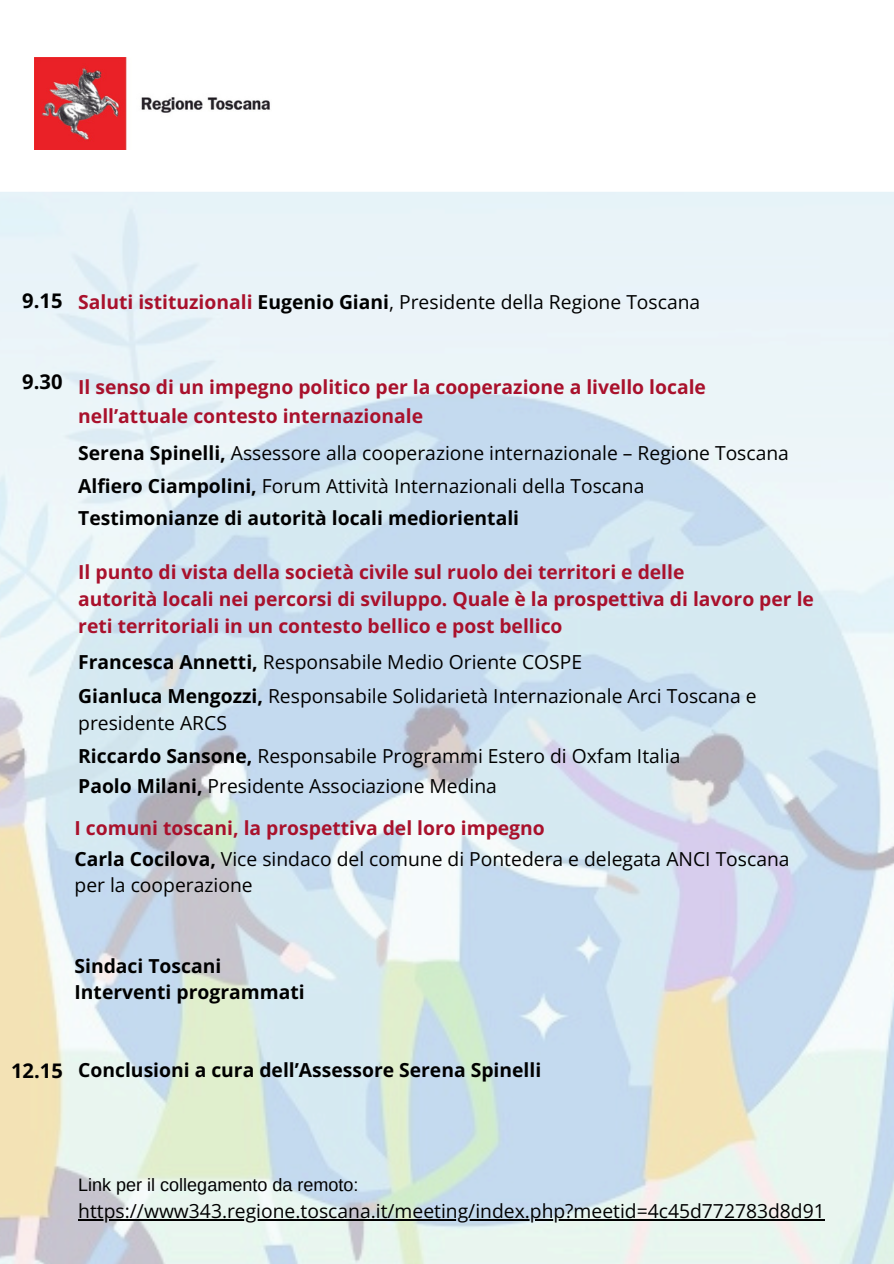
<style>
.page{position:relative;width:894px;height:1264px;background:#fff}
.page>*{position:absolute;margin:0;border:0;box-sizing:border-box;transform-origin:0 0}
.t1{font:700 20.1px "Open Sans";color:#000}
.t2{font:19.35px/26.7px "Open Sans";color:#000}
.t3{font:700 19.35px/26.8px "Open Sans";color:#a9112c}
.t4{font:700 19.35px/26.7px "Open Sans";color:#000}
.t5{font:18px "Arimo";color:#000}
.s1{font-weight:700;color:#a9112c}
.s2{font-weight:700}
</style>
<div class="page">
<img style="left:0;top:192px;width:893px;height:1071px">
<img style="left:34px;top:57px;width:236px;height:92px">
<hr style="left:78px;top:1218px;width:746px;height:1px;background:#000">
<p class="t1" style="left:22px;top:287px;width:42px">9.15</p>
<p class="t2" style="left:78px;top:288px;width:623px"><span class="s1">Saluti istituzionali</span> <span class="s2">Eugenio Giani</span>, Presidente della Regione Toscana</p>
<p class="t1" style="left:22px;top:368px;width:42px">9.30</p>
<h1 class="t3" style="left:78px;top:372px;width:629px;line-height:28.8px">Il senso di un impegno politico per la cooperazione a livello locale nell’attuale contesto internazionale</h1>
<p class="t2" style="left:78px;top:439px;width:712px"><span class="s2">Serena Spinelli,</span> Assessore alla cooperazione internazionale – Regione Toscana</p>
<p class="t2" style="left:78px;top:472px;width:567px"><span class="s2">Alfiero Ciampolini,</span> Forum Attività Internazionali della Toscana</p>
<h1 class="t4" style="left:78px;top:504px;width:442px">Testimonianze di autorità locali mediorientali</h1>
<h1 class="t3" style="left:78px;top:558px;width:737px">Il punto di vista della società civile sul ruolo dei territori e delle<br>autorità locali nei percorsi di sviluppo. Quale è la prospettiva di lavoro per le reti territoriali in un contesto bellico e post bellico</h1>
<p class="t2" style="left:78px;top:648px;width:505px"><span class="s2">Francesca Annetti,</span> Responsabile Medio Oriente COSPE</p>
<p class="t2" style="left:78px;top:681px;width:679px"><span class="s2">Gianluca Mengozzi,</span> Responsabile Solidarietà Internazionale Arci Toscana e</p>
<p class="t2" style="left:78px;top:708px;width:150px">presidente ARCS</p>
<p class="t2" style="left:78px;top:742px;width:603px"><span class="s2">Riccardo Sansone,</span> Responsabile Programmi Estero di Oxfam Italia</p>
<p class="t2" style="left:78px;top:772px;width:420px"><span class="s2">Paolo Milani,</span> Presidente Associazione Medina</p>
<h1 class="t3" style="left:74px;top:813px;width:471px">I comuni toscani, la prospettiva del loro impegno</h1>
<h1 class="t2" style="left:74px;top:844px;width:716px"><span class="s2">Carla Cocilova,</span> Vice sindaco del comune di Pontedera e delegata ANCI Toscana per la cooperazione</h1>
<h1 class="t4" style="left:74px;top:951px;width:231px">Sindaci Toscani<br>Interventi programmati</h1>
<h1 class="t1" style="left:11px;top:1056px;width:53px">12.15</h1>
<p class="t4" style="left:78px;top:1056px;width:464px">Conclusioni a cura dell’Assessore Serena Spinelli</p>
<h1 class="t5" style="left:78px;top:1174px;width:281px">Link per il collegamento da remoto:</h1>
<p class="t2" style="left:78px;top:1196px;width:747px">https://www343.regione.toscana.it/meeting/index.php?meetid=4c45d772783d8d91</p>
</div>
